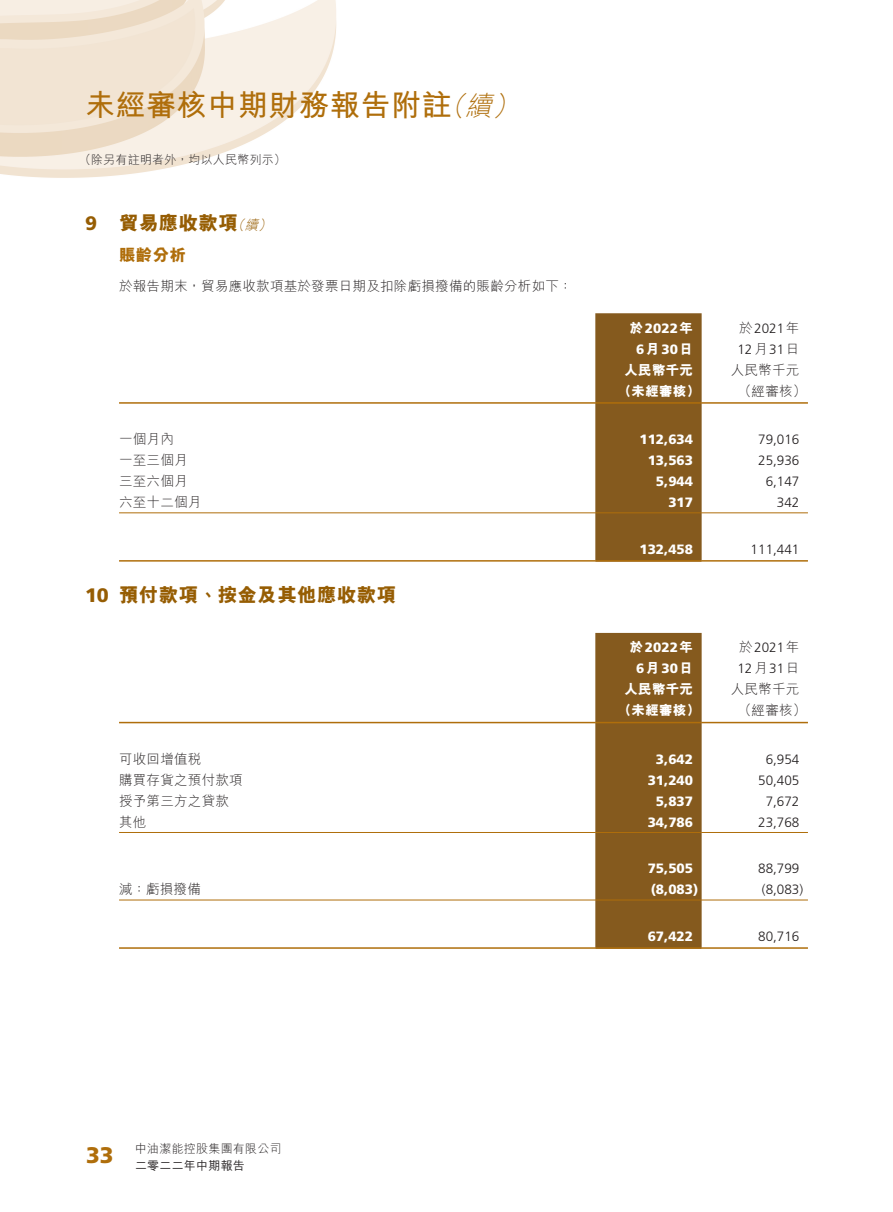
<style>
.page{position:relative;width:893px;height:1212px;background:#fff}
.page>*{position:absolute;margin:0;border:0;box-sizing:border-box;transform-origin:0 0}
.t1{font:700 30px "M Hei HK";letter-spacing:.02em;color:#af6e0b}
.t2{font:italic 300 27px "M Hei HK";color:#af6e0b}
._01_H1{font:800 19.5px "M Hei HK";letter-spacing:.02em;color:#965d03}
._01_H1-2{font:900 19.5px "Frutiger LT Std";color:#965d03}
._02_H2{font:800 16.5px "M Hei HK";color:#af6e0b}
._50_Table_txt{font:300 13.5px "Frutiger LT Std";color:#231f20}
._50_Table_txt-2{font:900 13.5px "Frutiger LT Std";color:#fff}
._50_Table_txt-3{font:300 13.5px "M Hei HK";letter-spacing:.02em;color:#231f20}
._00_txt{font:300 13.5px "M Hei HK";letter-spacing:.02em;color:#231f20}
._50_Table_txt-4{font:800 13.5px "M Hei HK";letter-spacing:.02em;color:#fff}
._01_H1-3{font:italic 300 13.5px "M Hei HK";color:#965d03}
.t3{font:300 12px/16.5px "M Hei HK";letter-spacing:.02em;color:#231f20}
.s1{font-family:"M Hei HK";font-weight:800}
.s2{font-family:"M Hei HK"}
.s3{font-weight:500}
</style>
<div class="page">
<img style="left:0;top:0;width:337px;height:178px">
<div style="left:595px;top:313px;width:107px;height:247px;background:#855a1e"></div>
<hr style="left:119px;top:402px;width:476px;height:2px;background:#af6e0b">
<hr style="left:595px;top:402px;width:107px;height:2px;background:#af6e0b">
<hr style="left:702px;top:402px;width:106px;height:2px;background:#af6e0b">
<hr style="left:119px;top:512px;width:476px;height:1px;background:#af6e0b">
<hr style="left:595px;top:512px;width:107px;height:1px;background:#af6e0b">
<hr style="left:702px;top:512px;width:106px;height:1px;background:#af6e0b">
<hr style="left:119px;top:560px;width:476px;height:2px;background:#af6e0b">
<hr style="left:595px;top:560px;width:107px;height:2px;background:#af6e0b">
<hr style="left:702px;top:560px;width:106px;height:2px;background:#af6e0b">
<div style="left:595px;top:633px;width:107px;height:314px;background:#855a1e"></div>
<hr style="left:119px;top:722px;width:476px;height:1px;background:#af6e0b">
<hr style="left:595px;top:722px;width:107px;height:1px;background:#af6e0b">
<hr style="left:702px;top:722px;width:106px;height:1px;background:#af6e0b">
<hr style="left:119px;top:832px;width:476px;height:1px;background:#af6e0b">
<hr style="left:595px;top:832px;width:107px;height:1px;background:#af6e0b">
<hr style="left:702px;top:832px;width:106px;height:1px;background:#af6e0b">
<hr style="left:119px;top:899px;width:476px;height:1px;background:#af6e0b">
<hr style="left:595px;top:899px;width:107px;height:1px;background:#af6e0b">
<hr style="left:702px;top:899px;width:106px;height:1px;background:#af6e0b">
<hr style="left:119px;top:947px;width:476px;height:2px;background:#af6e0b">
<hr style="left:595px;top:947px;width:107px;height:2px;background:#af6e0b">
<hr style="left:702px;top:947px;width:106px;height:2px;background:#af6e0b">
<h1 class="t1" style="left:85px;top:83px;width:368px">未經審核中期財務報告附註</h1>
<h2 class="t2" style="left:465px;top:92px;width:34px">續</h2>
<h2 class="t2" style="left:438px;top:92px;width:34px">（</h2>
<h2 class="t2" style="left:492px;top:92px;width:34px">(</h2>
<p class="t3" style="left:79px;top:151px;width:208px">（除另有註明者外，均以人民幣列示(</p>
<p class="_01_H1-2" style="left:85px;top:211px;width:13px">9</p>
<p class="_01_H1" style="left:119px;top:213px;width:120px">貿易應收款項</p>
<p class="_01_H1-3" style="left:245px;top:218px;width:18px">續</p>
<p class="_01_H1-3" style="left:231px;top:218px;width:18px">（</p>
<p class="_01_H1-3" style="left:258px;top:218px;width:18px">(</p>
<p class="_02_H2" style="left:119px;top:247px;width:68px">賬齡分析</p>
<p class="_00_txt" style="left:119px;top:279px;width:455px">於報告期末，貿易應收款項基於發票日期及扣除虧損撥備的賬齡分析如下：</p>
<p class="_50_Table_txt-3" style="left:119px;top:432px;width:56px">一個月內</p>
<p class="_50_Table_txt-3" style="left:119px;top:453px;width:70px">一至三個月</p>
<p class="_50_Table_txt-3" style="left:119px;top:474px;width:70px">三至六個月</p>
<p class="_50_Table_txt-3" style="left:119px;top:495px;width:84px">六至十二個月</p>
<p class="_01_H1-2" style="left:85px;top:583px;width:25px">10</p>
<p class="_01_H1" style="left:119px;top:585px;width:279px">預付款項、按金及其他應收款項</p>
<p class="_50_Table_txt-3" style="left:119px;top:752px;width:84px">可收回增值稅</p>
<p class="_50_Table_txt-3" style="left:119px;top:773px;width:125px">購買存貨之預付款項</p>
<p class="_50_Table_txt-3" style="left:119px;top:794px;width:111px">授予第三方之貸款</p>
<p class="_50_Table_txt-3" style="left:119px;top:815px;width:29px">其他</p>
<p class="_50_Table_txt-3" style="left:119px;top:882px;width:83px">減：虧損撥備</p>
<p class="_50_Table_txt-2" style="left:630px;top:320px;width:65px"><span class="s1">於</span>2022<span class="s1">年</span></p>
<p class="_50_Table_txt-2" style="left:636px;top:341px;width:58px">6<span class="s1">月</span>30<span class="s1">日</span></p>
<p class="_50_Table_txt-4" style="left:624px;top:363px;width:70px">人民幣千元</p>
<p class="_50_Table_txt" style="left:739px;top:320px;width:62px"><span class="s2">於</span>2021<span class="s2">年</span></p>
<p class="_50_Table_txt" style="left:737px;top:341px;width:64px">12<span class="s2">月</span>31<span class="s2">日</span></p>
<p class="_50_Table_txt-3" style="left:731px;top:363px;width:70px">人民幣千元</p>
<p class="_50_Table_txt-4" style="left:618px;top:384px;width:83px">（未經審核）</p>
<p class="_50_Table_txt-3" style="left:738px;top:384px;width:70px">（經審核(</p>
<p class="_50_Table_txt-2" style="left:639px;top:431px;width:55px">112,634</p>
<p class="_50_Table_txt" style="left:758px;top:432px;width:43px">79,016</p>
<p class="_50_Table_txt-2" style="left:648px;top:452px;width:47px">13,563</p>
<p class="_50_Table_txt" style="left:758px;top:453px;width:43px">25,936</p>
<p class="_50_Table_txt-2" style="left:656px;top:473px;width:39px">5,944</p>
<p class="_50_Table_txt" style="left:766px;top:474px;width:35px">6,147</p>
<p class="_50_Table_txt-2" style="left:668px;top:494px;width:26px">317</p>
<p class="_50_Table_txt" style="left:777px;top:495px;width:24px">342</p>
<p class="_50_Table_txt-2" style="left:639px;top:541px;width:55px">132,458</p>
<p class="_50_Table_txt" style="left:751px;top:541px;width:50px">111,441</p>
<p class="_50_Table_txt-2" style="left:630px;top:639px;width:65px"><span class="s1">於</span>2022<span class="s1">年</span></p>
<p class="_50_Table_txt-2" style="left:636px;top:660px;width:58px">6<span class="s1">月</span>30<span class="s1">日</span></p>
<p class="_50_Table_txt-4" style="left:624px;top:682px;width:70px">人民幣千元</p>
<p class="_50_Table_txt" style="left:739px;top:640px;width:62px"><span class="s2">於</span>2021<span class="s2">年</span></p>
<p class="_50_Table_txt" style="left:737px;top:661px;width:64px">12<span class="s2">月</span>31<span class="s2">日</span></p>
<p class="_50_Table_txt-3" style="left:731px;top:682px;width:70px">人民幣千元</p>
<p class="_50_Table_txt-4" style="left:618px;top:703px;width:83px">（未經審核）</p>
<p class="_50_Table_txt-3" style="left:738px;top:703px;width:70px">（經審核(</p>
<p class="_50_Table_txt-2" style="left:656px;top:751px;width:39px">3,642</p>
<p class="_50_Table_txt" style="left:766px;top:751px;width:35px">6,954</p>
<p class="_50_Table_txt-2" style="left:648px;top:772px;width:47px">31,240</p>
<p class="_50_Table_txt" style="left:758px;top:772px;width:43px">50,405</p>
<p class="_50_Table_txt-2" style="left:656px;top:793px;width:39px">5,837</p>
<p class="_50_Table_txt" style="left:766px;top:793px;width:35px">7,672</p>
<p class="_50_Table_txt-2" style="left:648px;top:814px;width:47px">34,786</p>
<p class="_50_Table_txt" style="left:758px;top:814px;width:43px">23,768</p>
<p class="_50_Table_txt-2" style="left:648px;top:860px;width:47px">75,505</p>
<p class="_50_Table_txt" style="left:758px;top:861px;width:43px">88,799</p>
<p class="_50_Table_txt-2" style="left:651px;top:881px;width:49px">)8,083(</p>
<p class="_50_Table_txt" style="left:762px;top:882px;width:43px">)8,083(</p>
<p class="_50_Table_txt-2" style="left:648px;top:928px;width:47px">67,422</p>
<p class="_50_Table_txt" style="left:758px;top:928px;width:43px">80,716</p>
<p class="t3" style="left:86px;top:1140px;width:197px;text-indent:49px">中油潔能控股集團有限公司<br><sup>33</sup> <span class="s3">二零二二年中期報告</span></p>
</div>
